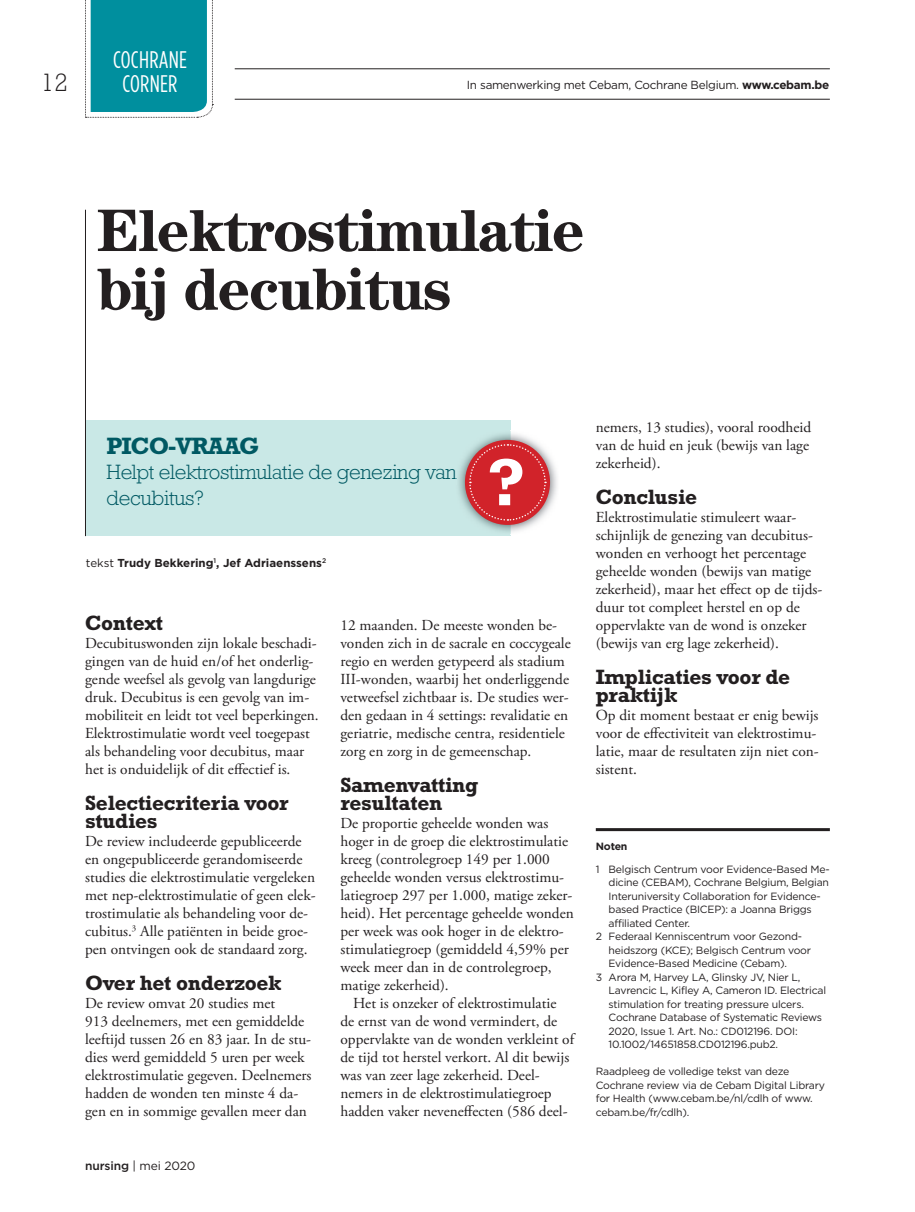
<style>
.page{position:relative;width:915px;height:1212px;background:#fff}
.page>*{position:absolute;margin:0;border:0;box-sizing:border-box;transform-origin:0 0}
.t1{font:700 67.5px "Rockwell Std";color:#fff}
.t2{font:700 60px/58.5px "Century Std";letter-spacing:-.03em;color:#231f20}
.t3{font:300 25.5px "Rockwell Std";color:#231f20}
.t4{font:24px/24px "Gotham Condensed";letter-spacing:.01em;color:#fff;text-align:center}
.t5{font:700 24px "Rockwell Std";letter-spacing:-.04em;color:#005963}
.t6{font:700 21px/18px "Rockwell Std";letter-spacing:-.015em;color:#231f20}
.t7{font:300 21px/25.5px "Rockwell Std";letter-spacing:-.015em;color:#005963}
.t8{font:15.3px/18px "Adobe Garamond Pro";color:#231f20}
.t9{font:12px "Gotham";letter-spacing:-.01em;color:#231f20}
.t10{font:11.7px "Gotham";letter-spacing:-.025em;color:#231f20}
.t11{font:700 11.55px "Gotham";color:#231f20}
.t12{font:10.5px/13.5px "Gotham";letter-spacing:-.02em;color:#231f20}
.t13{font:700 10.5px "Gotham";letter-spacing:-.02em;color:#231f20}
.s1{font-weight:700}
.s2{font-weight:400}
.s3{font-weight:500}
</style>
<div class="page">
<hr style="left:235px;top:99px;width:594px;height:1px;background:#231f20">
<hr style="left:235px;top:68px;width:594px;height:1px;background:#231f20">
<svg style="left:85px;top:0;width:128px;height:118px;background:#219ca9"></svg>
<div style="left:85px;top:421px;width:425px;height:115px;background:#c9e8e6"></div>
<hr style="left:85px;top:210px;width:1px;height:326px;background:#231f20">
<hr style="left:595px;top:828px;width:234px;height:3px;background:#231f20">
<img style="left:458px;top:431px;width:99px;height:103px">
<div style="left:465px;top:440px;width:85px;height:85px;background:#d1232a;border-radius:50%"></div>
<svg style="left:468px;top:443px;width:78px;height:78px"></svg>
<p class="t3" style="left:41px;top:74px;width:29px">12</p>
<p class="t4" style="left:113px;top:49px;width:75px">COCHRANE<br>CORNER</p>
<p class="t10" style="left:466px;top:80px;width:364px">In samenwerking met Cebam, Cochrane Belgium. <span class="s1">www.cebam.be</span></p>
<p class="t2" style="left:97px;top:206px;width:489px">Elektrostimulatie bij decubitus</p>
<p class="t5" style="left:106px;top:437px;width:154px">PICO-VRAAG</p>
<p class="t7" style="left:106px;top:462px;width:351px">Helpt elektrostimulatie de genezing van decubitus?</p>
<p class="t11" style="left:86px;top:558px;width:242px"><span class="s2">tekst</span> Trudy Bekkering<sup>1</sup>, Jef Adriaenssens<sup>2</sup></p>
<p class="t1" style="left:488px;top:459px;width:40px">?</p>
<p class="t6" style="left:85px;top:616px;width:79px">Context</p>
<p class="t8" style="left:85px;top:636px;width:235px">Decubituswonden zijn lokale beschadi&shy;gingen van de huid en/of het onderlig&shy;gende weefsel als gevolg van langdurige druk. Decubitus is een gevolg van im&shy;mobiliteit en leidt tot veel beperkingen.<br>Elektrostimulatie wordt veel toegepast als behandeling voor decubitus, maar het is onduidelijk of dit effectief is.</p>
<p class="t6" style="left:85px;top:796px;width:205px">Selectiecriteria voor studies</p>
<p class="t8" style="left:85px;top:834px;width:232px">De review includeerde gepubliceerde en ongepubliceerde gerandomiseerde studies die elektrostimulatie vergeleken met nep-elektrostimulatie of geen elek&shy;trostimulatie als behandeling voor de&shy;cubitus.<sup>3</sup> Alle patiënten in beide groe&shy;pen ontvingen ook de standaard zorg.</p>
<p class="t6" style="left:85px;top:976px;width:198px">Over het onderzoek</p>
<p class="t8" style="left:85px;top:996px;width:228px">De review omvat 20 studies met<br>913 deelnemers, met een gemiddelde leeftijd tussen 26 en 83 jaar. In de stu&shy;dies werd gemiddeld 5 uren per week elektrostimulatie gegeven. Deelnemers hadden de wonden ten minste 4 da&shy;gen en in sommige gevallen meer dan</p>
<p class="t9" style="left:85px;top:1161px;width:112px"><span class="s3">nursing</span> | mei 2020</p>
<p class="t8" style="left:340px;top:618px;width:232px">12 maanden. De meeste wonden be&shy;vonden zich in de sacrale en coccygeale regio en werden getypeerd als stadium III-wonden, waarbij het onderliggende vetweefsel zichtbaar is. De studies wer&shy;den gedaan in 4 settings: revalidatie en geriatrie, medische centra, residentiele zorg en zorg in de gemeenschap.</p>
<p class="t6" style="left:340px;top:778px;width:139px">Samenvatting resultaten</p>
<p class="t8" style="left:340px;top:816px;width:209px">De proportie geheelde wonden was</p>
<p class="t8" style="left:340px;top:834px;width:229px">hoger in de groep die elektrostimulatie</p>
<p class="t8" style="left:340px;top:852px;width:211px">kreeg (controlegroep 149 per 1.000</p>
<p class="t8" style="left:340px;top:870px;width:225px">geheelde wonden versus elektrostimu-</p>
<p class="t8" style="left:340px;top:888px;width:233px">latiegroep 297 per 1.000, matige zeker-</p>
<p class="t8" style="left:340px;top:906px;width:235px">heid). Het percentage geheelde wonden</p>
<p class="t8" style="left:340px;top:924px;width:225px">per week was ook hoger in de elektro-</p>
<p class="t8" style="left:340px;top:942px;width:230px">stimulatiegroep (gemiddeld 4,59% per</p>
<p class="t8" style="left:340px;top:960px;width:212px">week meer dan in de controlegroep,</p>
<p class="t8" style="left:340px;top:978px;width:110px">matige zekerheid).</p>
<p class="t8" style="left:353px;top:996px;width:205px">Het is onzeker of elektrostimulatie</p>
<p class="t8" style="left:340px;top:1014px;width:218px">de ernst van de wond vermindert, de</p>
<p class="t8" style="left:340px;top:1032px;width:235px">oppervlakte van de wonden verkleint of</p>
<p class="t8" style="left:340px;top:1050px;width:230px">de tijd tot herstel verkort. Al dit bewijs</p>
<p class="t8" style="left:340px;top:1068px;width:201px">was van zeer lage zekerheid. Deel-</p>
<p class="t8" style="left:340px;top:1086px;width:213px">nemers in de elektrostimulatiegroep</p>
<p class="t8" style="left:340px;top:1104px;width:228px">hadden vaker neveneffecten (586 deel-</p>
<p class="t8" style="left:595px;top:420px;width:217px">nemers, 13 studies), vooral roodheid van de huid en jeuk (bewijs van lage zekerheid).</p>
<p class="t6" style="left:595px;top:490px;width:103px">Conclusie</p>
<p class="t8" style="left:595px;top:510px;width:228px">Elektrostimulatie stimuleert waar&shy;schijnlijk de genezing van decubitus&shy;wonden en verhoogt het percentage geheelde wonden (bewijs van matige zekerheid), maar het effect op de tijds&shy;duur tot compleet herstel en op de oppervlakte van de wond is onzeker (bewijs van erg lage zekerheid).</p>
<p class="t6" style="left:595px;top:670px;width:196px">Implicaties voor de praktijk</p>
<p class="t8" style="left:595px;top:708px;width:224px">Op dit moment bestaat er enig bewijs voor de effectiviteit van elektrostimu&shy;latie, maar de resultaten zijn niet con&shy;sistent.</p>
<p class="t13" style="left:595px;top:842px;width:33px">Noten</p>
<p class="t12" style="left:595px;top:863px;width:235px">1 Belgisch Centrum voor Evidence-Based Me-</p>
<p class="t12" style="left:608px;top:876px;width:222px">dicine (CEBAM), Cochrane Belgium, Belgian</p>
<p class="t12" style="left:608px;top:890px;width:213px">Interuniversity Collaboration for Evidence-</p>
<p class="t12" style="left:608px;top:903px;width:205px">based Practice (BICEP): a Joanna Briggs</p>
<p class="t12" style="left:608px;top:917px;width:83px">affiliated Center.</p>
<p class="t12" style="left:595px;top:930px;width:208px">2 Federaal Kenniscentrum voor Gezond-</p>
<p class="t12" style="left:608px;top:944px;width:204px">heidszorg (KCE); Belgisch Centrum voor</p>
<p class="t12" style="left:608px;top:957px;width:180px">Evidence-Based Medicine (Cebam).</p>
<p class="t12" style="left:595px;top:971px;width:206px">3 Arora M, Harvey LA, Glinsky JV, Nier L,</p>
<p class="t12" style="left:608px;top:984px;width:219px">Lavrencic L, Kifley A, Cameron ID. Electrical</p>
<p class="t12" style="left:608px;top:998px;width:197px">stimulation for treating pressure ulcers.</p>
<p class="t12" style="left:608px;top:1011px;width:215px">Cochrane Database of Systematic Reviews</p>
<p class="t12" style="left:608px;top:1025px;width:190px">2020, Issue 1. Art. No.: CD012196. DOI:</p>
<p class="t12" style="left:608px;top:1038px;width:171px">10.1002/14651858.CD012196.pub2.</p>
<p class="t12" style="left:595px;top:1065px;width:231px">Raadpleeg de volledige tekst van deze Cochrane review via de Cebam Digital Library for Health (www.cebam.be/nl/cdlh of www. cebam.be/fr/cdlh).</p>
</div>
